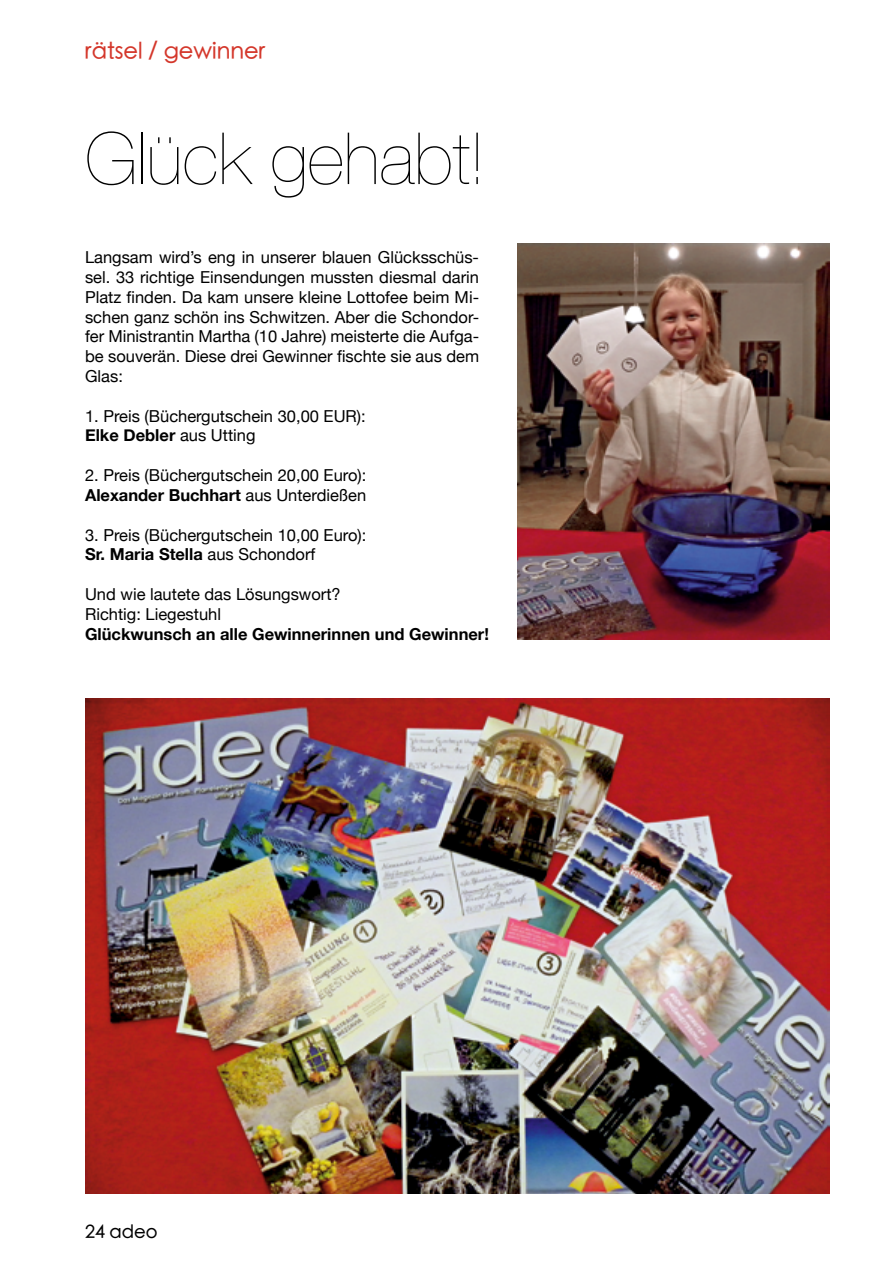
<style>
.page{position:relative;width:893px;height:1263px;background:#fff}
.page>*{position:absolute;margin:0;border:0;box-sizing:border-box;transform-origin:0 0}
.t1{font:200 72px "Helvetica Neue";color:#000}
.t2{font:500 22.5px "ST Heiti SC";color:#d4372b}
.t3{font:500 18px "ST Heiti SC";color:#000}
.t4{font:16.5px/19.8px "Helvetica Neue";color:#000}
.t5{font:700 16.5px "Helvetica Neue";color:#000}
.s1{font-weight:700}
</style>
<div class="page">
<img style="left:85px;top:699px;width:744px;height:495px">
<img style="left:517px;top:243px;width:312px;height:396px">
<h2 class="t2" style="left:85px;top:39px;width:182px">rätsel / gewinner</h2>
<h1 class="t1" style="left:85px;top:103px;width:400px">Glück gehabt!</h1>
<p class="t4" style="left:85px;top:248px;width:396px;text-align:justify">Langsam wird’s eng in unserer blauen Glücksschüs&shy;sel. 33 richtige Einsendungen mussten diesmal darin Platz finden. Da kam unsere kleine Lottofee beim Mi&shy;schen ganz schön ins Schwitzen. Aber die Schondor&shy;fer Ministrantin Martha (10 Jahre) meisterte die Aufga&shy;be souverän. Diese drei Gewinner fischte sie aus dem Glas:</p>
<p class="t4" style="left:85px;top:407px;width:282px">1. Preis (Büchergutschein 30,00 EUR):<br><span class="s1">Elke Debler</span> aus Utting</p>
<p class="t4" style="left:85px;top:466px;width:283px">2. Preis (Büchergutschein 20,00 Euro):<br><span class="s1">Alexander Buchhart</span> aus Unterdießen</p>
<p class="t4" style="left:85px;top:526px;width:283px">3. Preis (Büchergutschein 10,00 Euro):<br><span class="s1">Sr. Maria Stella</span> aus Schondorf</p>
<p class="t4" style="left:85px;top:585px;width:257px">Und wie lautete das Lösungswort?<br>Richtig: Liegestuhl</p>
<p class="t5" style="left:85px;top:621px;width:405px">Glückwunsch an alle Gewinnerinnen und Gewinner!</p>
<p class="t3" style="left:85px;top:1223px;width:74px">24 adeo</p>
</div>
